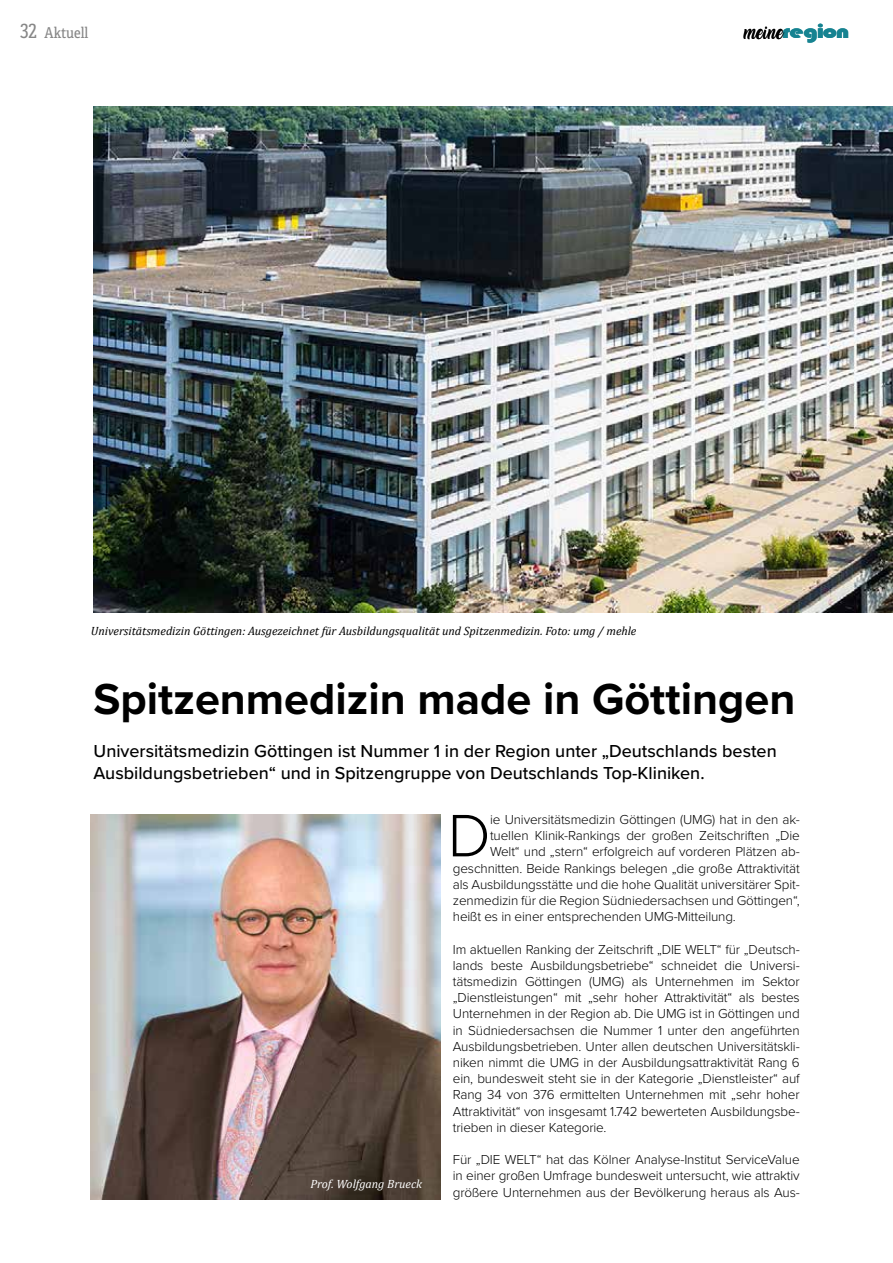
<style>
.page{position:relative;width:893px;height:1263px;background:#fff}
.page>*{position:absolute;margin:0;border:0;box-sizing:border-box;transform-origin:0 0}
.t1{font:300 62.1px "Proxima Nova";color:#000}
.t2{font:700 45px "Proxima Nova";color:#000}
.t3{font:19.95px "Bauhaus 93";letter-spacing:-.05em;color:#168391;scale:1.27 1}
.t4{font:500 18px/21.6px "Proxima Nova";color:#000}
.t5{font:15px "Adelle Condensed";letter-spacing:-.005em;color:#878787}
.t6{font:300 13.5px/16.2px "Proxima Nova";letter-spacing:-.01em;color:#000;text-align:justify}
.t7{font:italic 12px "Cambria";color:#000}
.t8{font:italic 12px "Cambria";color:#fff}
.s1{font-size:19.5px}
.s2{font-family:"Amarillo";font-size:13.05px;color:#000}
</style>
<div class="page">
<img style="left:94px;top:106px;width:799px;height:507px">
<img style="left:91px;top:814px;width:349px;height:385px">
<p class="t5" style="left:20px;top:22px;width:70px"><span class="s1">32</span> Aktuell</p>
<h3 class="t3" style="left:744px;top:20px;width:85px"><span class="s2">MEINE</span>region</h3>
<p class="t7" style="left:91px;top:622px;width:547px">Universitätsmedizin Göttingen: Ausgezeichnet für Ausbildungsqualität und Spitzenmedizin. Foto: umg / mehle</p>
<h2 class="t2" style="left:94px;top:666px;width:703px">Spitzenmedizin made in Göttingen</h2>
<h3 class="t4" style="left:94px;top:739px;width:685px">Universitätsmedizin Göttingen ist Nummer 1 in der Region unter „Deutschlands besten<br>Ausbildungsbetrieben“ und in Spitzengruppe von Deutschlands Top-Kliniken.</h3>
<p class="t8" style="left:310px;top:1175px;width:113px">Prof. Wolfgang Brueck</p>
<h1 class="t1" style="left:448px;top:789px;width:44px">D</h1>
<p class="t6" style="left:490px;top:811px;width:311px">ie Universitätsmedizin Göttingen (UMG) hat in den ak-</p>
<p class="t6" style="left:490px;top:827px;width:311px">tuellen Klinik-Rankings der großen Zeitschriften „Die</p>
<p class="t6" style="left:490px;top:843px;width:311px">Welt“ und „stern“ erfolgreich auf vorderen Plätzen ab-</p>
<p class="t6" style="left:453px;top:859px;width:348px">geschnitten. Beide Rankings belegen „die große Attraktivität</p>
<p class="t6" style="left:453px;top:875px;width:348px">als Ausbildungsstätte und die hohe Qualität universitärer Spit-</p>
<p class="t6" style="left:453px;top:892px;width:348px">zenmedizin für die Region Südniedersachsen und Göttingen“,</p>
<p class="t6" style="left:453px;top:908px;width:285px">heißt es in einer entsprechenden UMG-Mitteilung.</p>
<p class="t6" style="left:453px;top:940px;width:348px">Im aktuellen Ranking der Zeitschrift „DIE WELT“ für „Deutsch&shy;lands beste Ausbildungsbetriebe“ schneidet die Universi&shy;tätsmedizin Göttingen (UMG) als Unternehmen im Sektor „Dienstleistungen“ mit „sehr hoher Attraktivität“ als bestes Unternehmen in der Region ab. Die UMG ist in Göttingen und in Südniedersachsen die Nummer 1 unter den angeführten Ausbildungsbetrieben. Unter allen deutschen Universitätskli&shy;niken nimmt die UMG in der Ausbildungsattraktivität Rang 6 ein, bundesweit steht sie in der Kategorie „Dienstleister“ auf Rang 34 von 376 ermittelten Unternehmen mit „sehr hoher Attraktivität“ von insgesamt 1.742 bewerteten Ausbildungsbe&shy;trieben in dieser Kategorie.</p>
<p class="t6" style="left:453px;top:1151px;width:348px">Für „DIE WELT“ hat das Kölner Analyse-Institut ServiceValue in einer großen Umfrage bundesweit untersucht, wie attraktiv größere Unternehmen aus der Bevölkerung heraus als Aus-</p>
</div>
